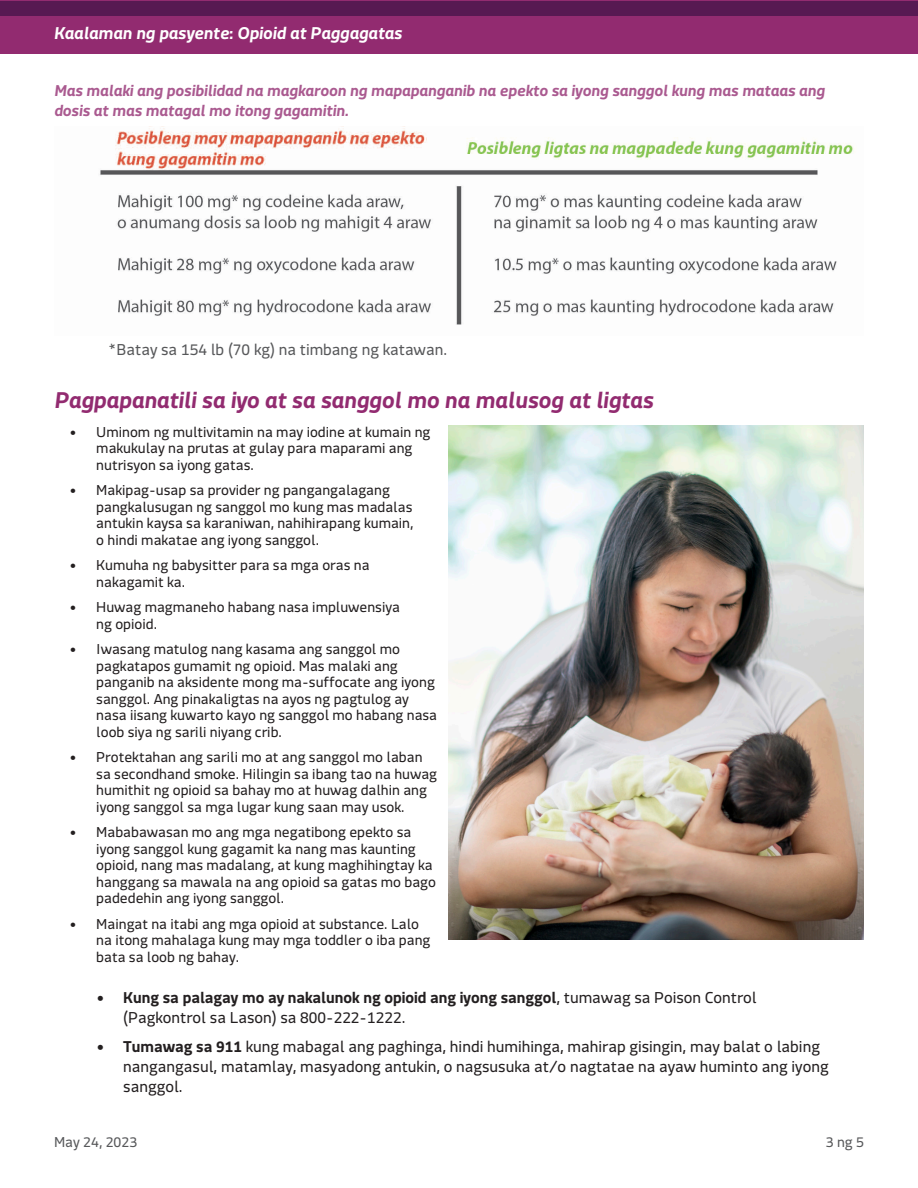
<style>
.page{position:relative;width:918px;height:1188px;background:#fff}
.page>*{position:absolute;margin:0;border:0;box-sizing:border-box;transform-origin:0 0}
.t1{font:italic 700 24px "Macho Modular";color:#922b70}
.t2{font:italic 700 18px "Macho Modular";color:#fff}
.t3{font:16.5px/19.8px "Macho Modular";color:#231f20}
.t4{font:italic 700 16.5px/19.8px "Macho Modular";color:#aa5a90}
.t5{font:16.5px "Macho Modular";color:#57585a}
.t6{font:15px/16.5px "Macho Modular";color:#231f20}
.t7{font:15px "Macho Modular";color:#57585a}
.s1{font-weight:700}
</style>
<div class="page">
<img style="left:100px;top:126px;width:753px;height:199px">
<img style="left:448px;top:426px;width:416px;height:514px">
<div style="left:0;top:1px;width:918px;height:53px;background:#922b70"></div>
<div style="left:0;top:1px;width:918px;height:15px;background:#571952"></div>
<p class="t2" style="left:54px;top:23px;width:350px">Kaalaman ng pasyente: Opioid at Paggagatas</p>
<p class="t4" style="left:54px;top:81px;width:772px">Mas malaki ang posibilidad na magkaroon ng mapapanganib na epekto sa iyong sanggol kung mas mataas ang dosis at mas matagal mo itong gagamitin.</p>
<p class="t5" style="left:108px;top:339px;width:341px">*Batay sa 154 lb (70 kg) na timbang ng katawan.</p>
<p class="t1" style="left:54px;top:385px;width:601px">Pagpapanatili sa iyo at sa sanggol mo na malusog at ligtas</p>
<p class="t6" style="left:96px;top:424px;width:336px;text-indent:-27px">• Uminom ng multivitamin na may iodine at kumain ng makukulay na prutas at gulay para maparami ang nutrisyon sa iyong gatas.</p>
<p class="t6" style="left:96px;top:482px;width:319px;text-indent:-27px">• Makipag-usap sa provider ng pangangalagang pangkalusugan ng sanggol mo kung mas madalas antukin kaysa sa karaniwan, nahihirapang kumain, o hindi makatae ang iyong sanggol.</p>
<p class="t6" style="left:96px;top:557px;width:275px;text-indent:-27px">• Kumuha ng babysitter para sa mga oras na nakagamit ka.</p>
<p class="t6" style="left:96px;top:599px;width:305px;text-indent:-27px">• Huwag magmaneho habang nasa impluwensiya ng opioid.</p>
<p class="t6" style="left:96px;top:641px;width:342px;text-indent:-27px">• Iwasang matulog nang kasama ang sanggol mo pagkatapos gumamit ng opioid. Mas malaki ang panganib na aksidente mong ma-suffocate ang iyong sanggol. Ang pinakaligtas na ayos ng pagtulog ay nasa iisang kuwarto kayo ng sanggol mo habang nasa loob siya ng sarili niyang crib.</p>
<p class="t6" style="left:96px;top:749px;width:342px;text-indent:-27px">• Protektahan ang sarili mo at ang sanggol mo laban sa secondhand smoke. Hilingin sa ibang tao na huwag humithit ng opioid sa bahay mo at huwag dalhin ang iyong sanggol sa mga lugar kung saan may usok.</p>
<p class="t6" style="left:96px;top:824px;width:341px;text-indent:-27px">• Mababawasan mo ang mga negatibong epekto sa iyong sanggol kung gagamit ka nang mas kaunting opioid, nang mas madalang, at kung maghihingtay ka hanggang sa mawala na ang opioid sa gatas mo bago padedehin ang iyong sanggol.</p>
<p class="t6" style="left:96px;top:916px;width:336px;text-indent:-27px">• Maingat na itabi ang mga opioid at substance. Lalo na itong mahalaga kung may mga toddler o iba pang bata sa loob ng bahay.</p>
<p class="t3" style="left:123px;top:988px;width:635px;text-indent:-27px"><span class="s1">• Kung sa palagay mo ay nakalunok ng opioid ang iyong sanggol</span>, tumawag sa Poison Control (Pagkontrol sa Lason) sa 800-222-1222.</p>
<p class="t3" style="left:123px;top:1036px;width:707px;text-indent:-27px"><span class="s1">• Tumawag sa 911</span> kung mabagal ang paghinga, hindi humihinga, mahirap gisingin, may balat o labing nangangasul, matamlay, masyadong antukin, o nagsusuka at/o nagtatae na ayaw huminto ang iyong sanggol.</p>
<p class="t7" style="left:54px;top:1133px;width:85px">May 24, 2023</p>
<p class="t7" style="left:826px;top:1133px;width:40px">3 ng 5</p>
</div>
